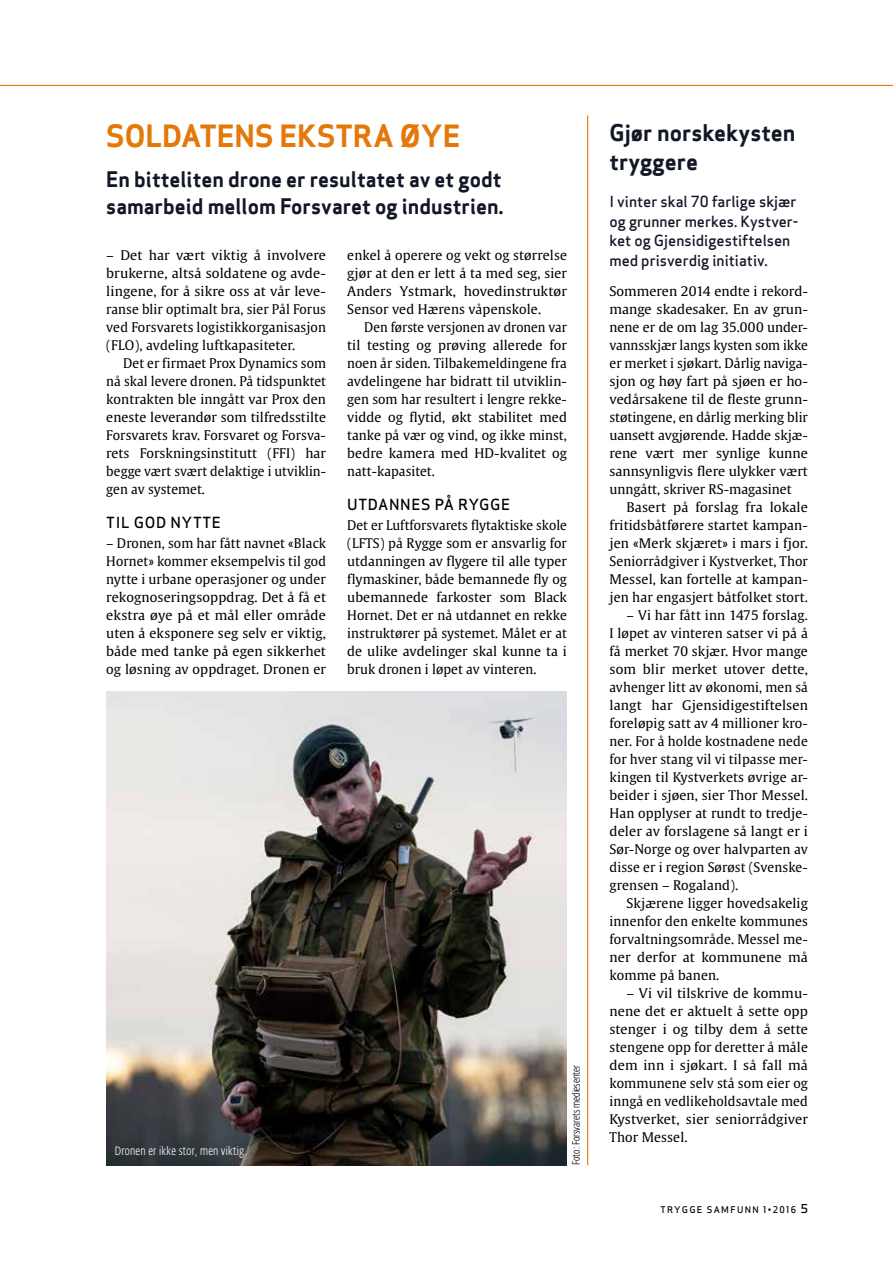
<style>
.page{position:relative;width:893px;height:1263px;background:#fff}
.page>*{position:absolute;margin:0;border:0;box-sizing:border-box;transform-origin:0 0}
.t1{font:30px "Apex Sans Bold T";color:#e47809}
.t2{font:22.5px/28.5px "Apex Sans Bold T";color:#121726}
.t3{font:21px/27px "Apex Sans Bold T";color:#121726}
.t4{font:15px/19.5px "Apex Sans Medium T";color:#121726}
.t5{font:15px "Apex Sans Medium T";letter-spacing:.04em;color:#000}
.t6{font:13.2px/18px "Gulliver Regular Roman";letter-spacing:.01em;color:#000;text-align:justify}
.t7{font:13.2px/18px "Gulliver Regular Roman";letter-spacing:.01em;color:#000;text-align:justify;scale:.96 1}
.t8{font:300 12px "Fedra Sans Cond Alt Std";letter-spacing:.025em;color:#fff}
.t9{font:300 10.5px "Fedra Sans Cond Alt Std";color:#000}
.t10{font:9px "Apex Sans Medium C";letter-spacing:.15em;color:#000}
.s1{font-size:12px}
</style>
<div class="page">
<hr style="left:0;top:85px;width:893px;height:1px;background:#e47809">
<hr style="left:587px;top:116px;width:1px;height:1049px;background:#e47809">
<img style="left:106px;top:692px;width:461px;height:473px">
<h1 class="t1" style="left:106px;top:116px;width:356px">SOLDATENS EKSTRA ØYE</h1>
<h3 class="t3" style="left:106px;top:165px;width:398px">En bitteliten drone er resultatet av et godt samarbeid mellom Forsvaret og industrien.</h3>
<p class="t6" style="left:106px;top:246px;width:221px">– Det har vært viktig å involvere brukerne, altså soldatene og avde&shy;lingene, for å sikre oss at vår leve&shy;ranse blir optimalt bra, sier Pål Forus ved Forsvarets logistikkorganisasjon (FLO), avdeling luftkapasiteter.</p>
<p class="t6" style="left:106px;top:354px;width:221px;text-indent:17px">Det er firmaet Prox Dynamics som nå skal levere dronen. På tidspunktet kontrakten ble inngått var Prox den eneste leverandør som tilfredsstilte Forsvarets krav. Forsvaret og Forsva&shy;rets Forskningsinstitutt (FFI) har begge vært svært delaktige i utviklin&shy;gen av systemet.</p>
<p class="t5" style="left:106px;top:513px;width:116px">TIL GOD NYTTE</p>
<p class="t6" style="left:106px;top:534px;width:221px">– Dronen, som har fått navnet «Black Hornet» kommer eksempelvis til god nytte i urbane operasjoner og under rekognoseringsoppdrag. Det å få et ekstra øye på et mål eller område uten å eksponere seg selv er viktig, både med tanke på egen sikkerhet og løsning av oppdraget. Dronen er</p>
<p class="t6" style="left:347px;top:246px;width:221px">enkel å operere og vekt og størrelse gjør at den er lett å ta med seg, sier Anders Ystmark, hovedinstruktør Sensor ved Hærens våpenskole.</p>
<p class="t7" style="left:347px;top:318px;width:230px;text-indent:17px">Den første versjonen av dronen var til testing og prøving allerede for noen år siden. Tilbakemeldingene fra avdelingene har bidratt til utviklin&shy;gen som har resultert i lengre rekke&shy;vidde og flytid, økt stabilitet med tanke på vær og vind, og ikke minst, bedre kamera med HD-kvalitet og natt-kapasitet.</p>
<p class="t5" style="left:347px;top:495px;width:165px">UTDANNES PÅ RYGGE</p>
<p class="t6" style="left:347px;top:516px;width:221px">Det er Luftforsvarets flytaktiske skole (LFTS) på Rygge som er ansvarlig for utdanningen av flygere til alle typer flymaskiner, både bemannede fly og ubemannede farkoster som Black Hornet. Det er nå utdannet en rekke instruktører på systemet. Målet er at de ulike avdelinger skal kunne ta i bruk dronen i løpet av vinteren.</p>
<p class="t8" style="left:115px;top:1144px;width:134px">Dronen er ikke stor, men viktig.</p>
<p class="t9" style="left:570px;top:1165px;width:102px;rotate:-90deg">Foto: Forsvarets mediesenter</p>
<h2 class="t2" style="left:609px;top:118px;width:188px">Gjør norskekysten tryggere</h2>
<p class="t4" style="left:609px;top:192px;width:190px">I vinter skal 70 farlige skjær og grunner merkes. Kystver&shy;ket og Gjensidigestiftelsen med prisverdig initiativ.</p>
<p class="t6" style="left:609px;top:282px;width:200px">Sommeren 2014 endte i rekord&shy;mange skadesaker. En av grun&shy;nene er de om lag 35.000 under&shy;vannsskjær langs kysten som ikke er merket i sjøkart. Dårlig naviga&shy;sjon og høy fart på sjøen er ho&shy;vedårsakene til de fleste grunn&shy;støtingene, en dårlig merking blir uansett avgjørende. Hadde skjæ&shy;rene vært mer synlige kunne sannsynligvis flere ulykker vært unngått, skriver RS-magasinet</p>
<p class="t6" style="left:609px;top:498px;width:200px;text-indent:17px">Basert på forslag fra lokale fritidsbåtførere startet kampan&shy;jen «Merk skjæret» i mars i fjor.<br>Seniorrådgiver i Kystverket, Thor Messel, kan fortelle at kampan&shy;jen har engasjert båtfolket stort.</p>
<p class="t6" style="left:609px;top:606px;width:200px;text-indent:17px">– Vi har fått inn 1475 forslag.<br>I løpet av vinteren satser vi på å få merket 70 skjær. Hvor mange som blir merket utover dette, avhenger litt av økonomi, men så langt har Gjensidigestiftelsen foreløpig satt av 4 millioner kro&shy;ner. For å holde kostnadene nede for hver stang vil vi tilpasse mer&shy;kingen til Kystverkets øvrige ar&shy;beider i sjøen, sier Thor Messel.<br>Han opplyser at rundt to tredje&shy;deler av forslagene så langt er i Sør-Norge og over halvparten av disse er i region Sørøst (Svenske&shy;grensen – Rogaland).</p>
<p class="t6" style="left:609px;top:894px;width:200px;text-indent:17px">Skjærene ligger hovedsakelig innenfor den enkelte kommunes forvaltningsområde. Messel me&shy;ner derfor at kommunene må komme på banen.</p>
<p class="t6" style="left:609px;top:984px;width:200px;text-indent:17px">– Vi vil tilskrive de kommu&shy;nene det er aktuelt å sette opp stenger i og tilby dem å sette stengene opp for deretter å måle dem inn i sjøkart. I så fall må kommunene selv stå som eier og inngå en vedlikeholdsavtale med Kystverket, sier seniorrådgiver Thor Messel.</p>
<p class="t10" style="left:660px;top:1204px;width:149px">TRYGGE SAMFUNN 1•2016 <span class="s1">5</span></p>
</div>
